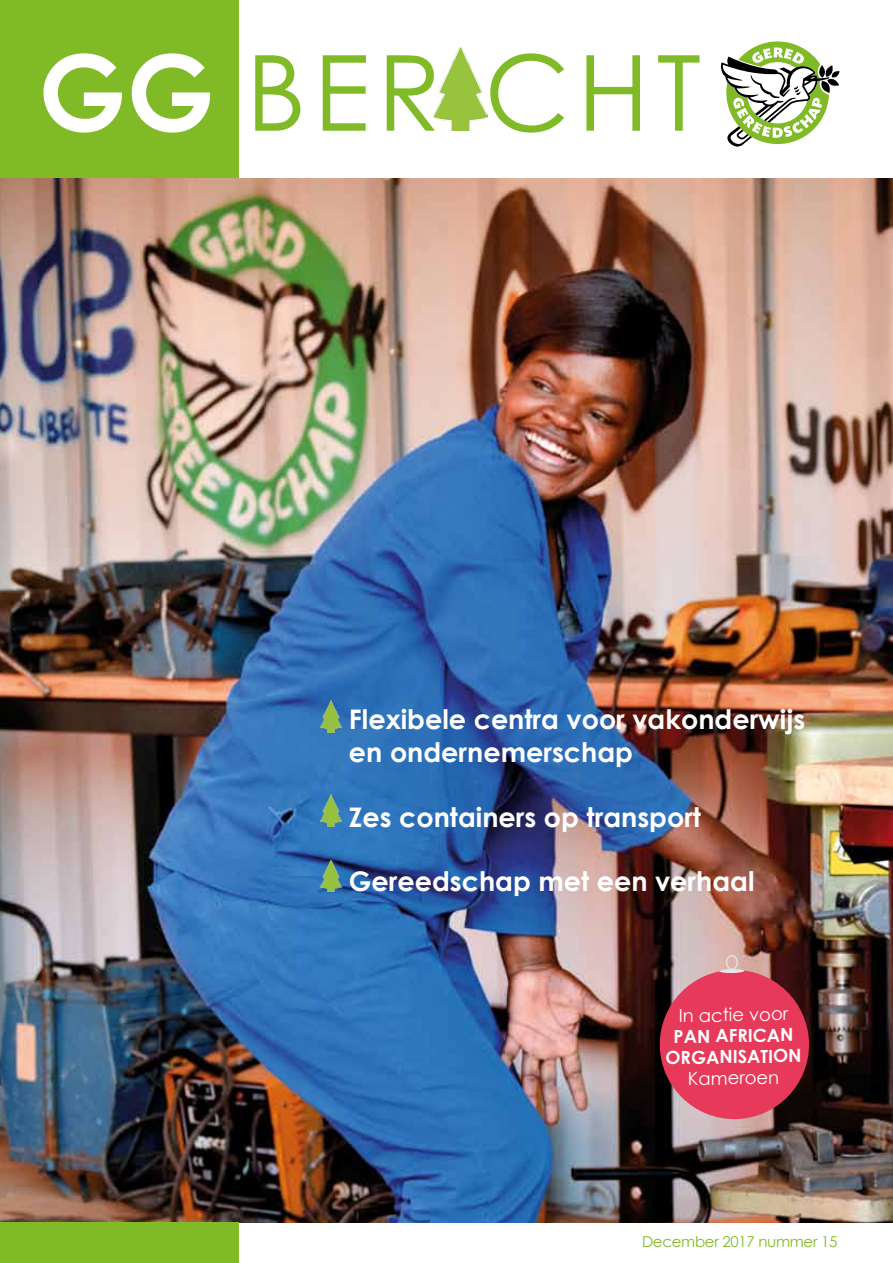
<style>
.page{position:relative;width:893px;height:1263px;background:#fff}
.page>*{position:absolute;margin:0;border:0;box-sizing:border-box;transform-origin:0 0}
.t1{font:105px "Century Gothic";letter-spacing:.07em;color:#80ba27}
.t2{font:700 27px/32.4px "Century Gothic";color:#fff}
.t3{font:700 18px/21px "Century Gothic";color:#fff;text-align:center}
.t4{font:18px "Century Gothic";color:#fff}
.t5{font:15px "Century Gothic";letter-spacing:-.02em;color:#80ba27}
.s1{font-weight:700;color:#fff}
</style>
<div class="page">
<div style="left:0;top:0;width:238px;height:179px;background:#80ba27"></div>
<img style="left:0;top:179px;width:893px;height:1043px">
<svg style="left:721px;top:41px;width:118px;height:106px"></svg>
<div style="left:0;top:1222px;width:238px;height:41px;background:#80ba27"></div>
<img style="left:434px;top:48px;width:54px;height:82px">
<img style="left:321px;top:700px;width:20px;height:32px">
<img style="left:321px;top:794px;width:20px;height:32px">
<img style="left:321px;top:860px;width:20px;height:32px">
<svg style="left:659px;top:969px;width:151px;height:151px"></svg>
<div style="left:726px;top:955px;width:12px;height:15px;border:2px solid #e0e0df;border-radius:50%"></div>
<svg style="left:719px;top:969px;width:25px;height:4px"></svg>
<h1 class="t1" style="left:38px;top:29px;width:664px"><span class="s1">GG</span> BER CHT</h1>
<p class="t2" style="left:349px;top:703px;width:458px">Flexibele centra voor vakonderwijs en ondernemerschap</p>
<p class="t2" style="left:349px;top:800px;width:354px">Zes containers op transport</p>
<p class="t2" style="left:349px;top:865px;width:407px">Gereedschap met een verhaal</p>
<p class="t4" style="left:679px;top:1004px;width:111px;rotate:-1deg">In actie voor</p>
<p class="t3" style="left:665px;top:1026px;width:138px;rotate:-1deg">Pan Af rican<br>Org anisatio n</p>
<p class="t4" style="left:688px;top:1067px;width:95px;rotate:-1deg">Kameroen</p>
<p class="t5" style="left:642px;top:1232px;width:197px">December 2017 nummer 15</p>
</div>
